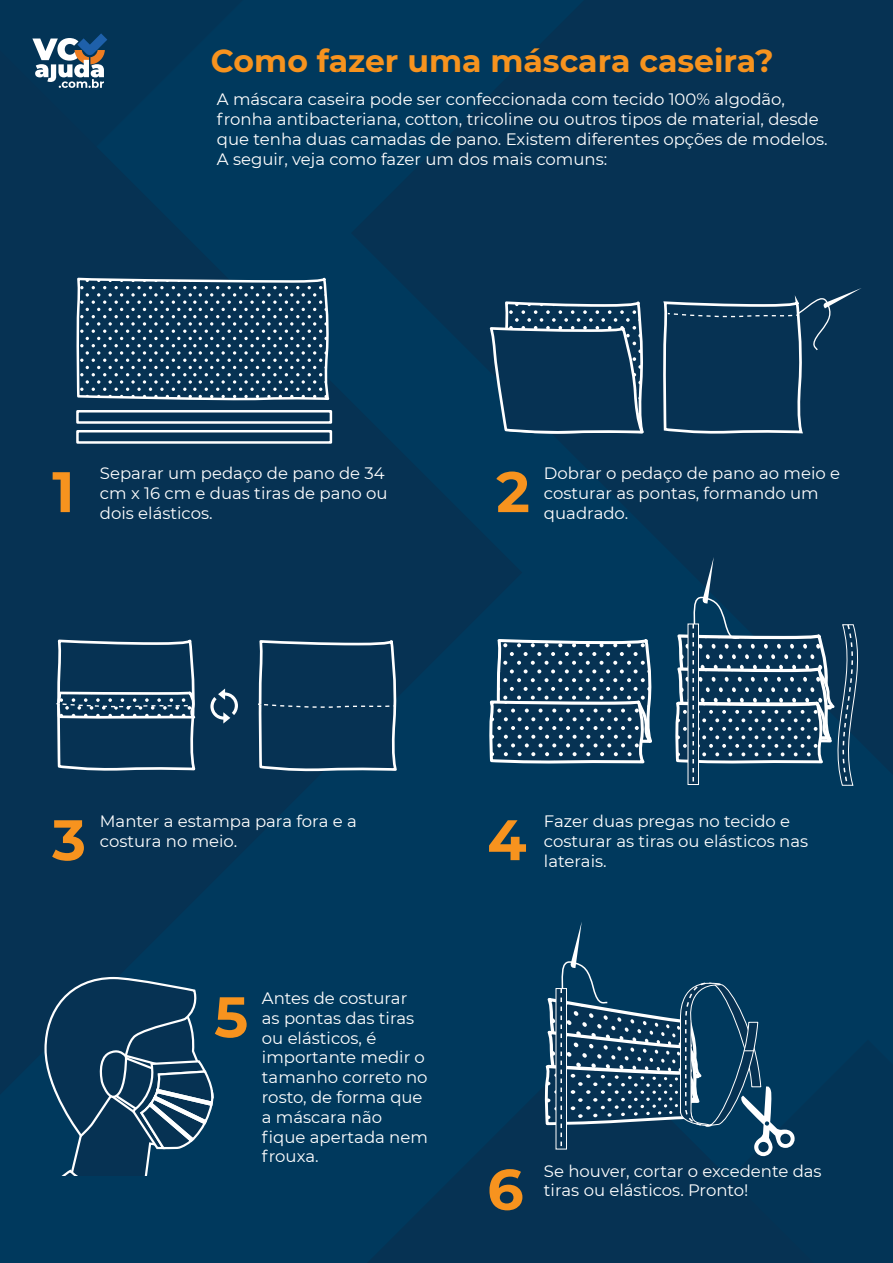
<style>
.page{position:relative;width:893px;height:1263px;background:#033456}
.page>*{position:absolute;margin:0;border:0;box-sizing:border-box;transform-origin:0 0}
.t1{font:700 57px "Montserrat";color:#f7931e}
.t2{font:700 31.5px "Montserrat";color:#f7931e}
.t3{font:16.5px/19.8px "Montserrat";color:#fff}
</style>
<div class="page">
<svg style="left:32px;top:33px;width:75px;height:55px"></svg>
<svg style="left:56px;top:639px;width:140px;height:132px"></svg>
<svg style="left:258px;top:640px;width:139px;height:132px"></svg>
<svg style="left:210px;top:688px;width:28px;height:35px"></svg>
<svg style="left:544px;top:922px;width:251px;height:234px"></svg>
<svg style="left:663px;top:288px;width:199px;height:146px"></svg>
<svg style="left:489px;top:301px;width:155px;height:133px"></svg>
<svg style="left:489px;top:639px;width:163px;height:125px"></svg>
<svg style="left:675px;top:557px;width:184px;height:229px"></svg>
<svg style="left:76px;top:277px;width:254px;height:124px"></svg>
<div style="left:76px;top:410px;width:256px;height:14px;background:#063253;border:2px solid #fff"></div>
<div style="left:76px;top:430px;width:256px;height:14px;background:#063253;border:2px solid #fff"></div>
<svg style="left:44px;top:976px;width:170px;height:199px"></svg>
<h2 class="t2" style="left:211px;top:38px;width:564px">Como fazer uma máscara caseira?</h2>
<p class="t3" style="left:217px;top:89px;width:612px">A máscara caseira pode ser confeccionada com tecido 100% algodão, fronha antibacteriana, cotton, tricoline ou outros tipos de material, desde que tenha duas camadas de pano. Existem diferentes opções de modelos.<br>A seguir, veja como fazer um dos mais comuns:</p>
<h1 class="t1" style="left:52px;top:451px;width:24px">1</h1>
<p class="t3" style="left:100px;top:463px;width:289px">Separar um pedaço de pano de 34 cm x 16 cm e duas tiras de pano ou</p>
<p class="t3" style="left:100px;top:502px;width:114px">dois elásticos.</p>
<h1 class="t1" style="left:496px;top:451px;width:35px">2</h1>
<p class="t3" style="left:544px;top:463px;width:298px">Dobrar o pedaço de pano ao meio e costurar as pontas, formando um</p>
<p class="t3" style="left:544px;top:502px;width:86px">quadrado.</p>
<h1 class="t1" style="left:52px;top:799px;width:35px">3</h1>
<p class="t3" style="left:100px;top:811px;width:258px">Manter a estampa para fora e a</p>
<p class="t3" style="left:100px;top:830px;width:139px">costura no meio.</p>
<h1 class="t1" style="left:214px;top:976px;width:35px">5</h1>
<p class="t3" style="left:262px;top:988px;width:168px">Antes de costurar as pontas das tiras ou elásticos, é importante medir o tamanho correto no rosto, de forma que a máscara não fique apertada nem frouxa.</p>
<h1 class="t1" style="left:487px;top:799px;width:41px">4</h1>
<p class="t3" style="left:544px;top:811px;width:266px">Fazer duas pregas no tecido e costurar as tiras ou elásticos nas</p>
<p class="t3" style="left:544px;top:850px;width:64px">laterais.</p>
<h1 class="t1" style="left:487px;top:1148px;width:38px">6</h1>
<p class="t3" style="left:544px;top:1160px;width:279px">Se houver, cortar o excedente das</p>
<p class="t3" style="left:544px;top:1180px;width:206px">tiras ou elásticos. Pronto!</p>
</div>
